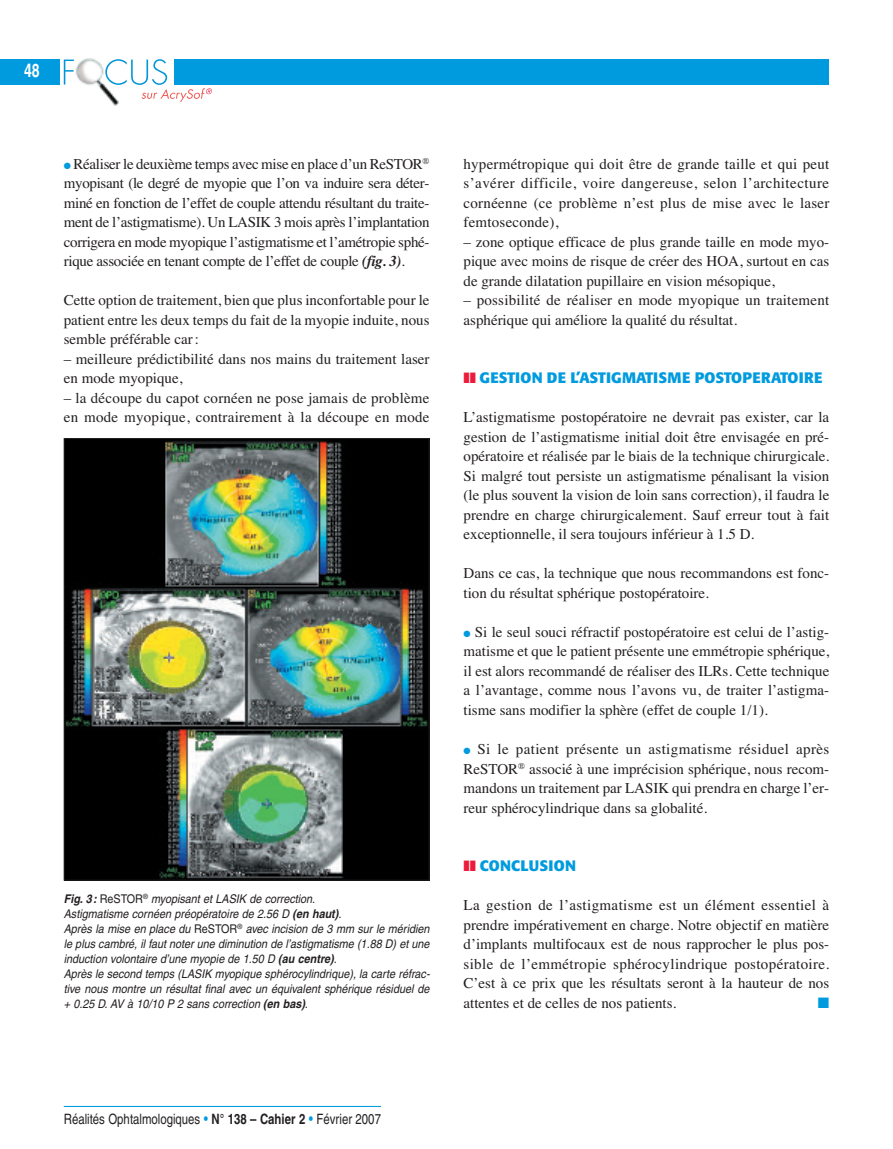
<style>
.page{position:relative;width:893px;height:1149px;background:#fff}
.page>*{position:absolute;margin:0;border:0;box-sizing:border-box;transform-origin:0 0}
.t1{font:700 18.75px "Helvetica";color:#fff;scale:.75 1}
.t2{font:15px/19.5px "Times";color:#231f20;text-align:justify}
.t3{font:700 15px "Formata";letter-spacing:.015em;color:#009bde}
.t4{font:15px "Zapf Dingbats";color:#009bde}
.t5{font:14.25px "Helvetica";color:#231f20;scale:.8 1}
.t6{font:italic 12px/15px "Helvetica";color:#231f20;scale:.9 1}
.s1{color:#009bde}
.s2{font-weight:700;font-style:italic}
.s3{font-weight:700}
.s4{font-style:normal}
.s5{color:#ed1a3a}
.s6{font-size:15px;color:#009bde}
</style>
<div class="page">
<hr style="left:64px;top:1105px;width:317px;height:1px;background:#009bde">
<div style="left:174px;top:60px;width:655px;height:25px;background:#009bde"></div>
<div style="left:0;top:60px;width:60px;height:25px;background:#009bde"></div>
<img style="left:70px;top:59px;width:49px;height:47px">
<svg style="left:64px;top:60px;width:10px;height:24px"></svg>
<svg style="left:105px;top:59px;width:107px;height:43px"></svg>
<img style="left:66px;top:440px;width:361px;height:438px">
<p class="t1" style="left:24px;top:64px;width:22px">48</p>
<p class="t2" style="left:64px;top:153px;width:367px"><span class="s1">●</span> Réaliser le deuxième temps avec mise en place d’un ReSTOR<sup>® </sup>myopisant (le degré de myopie que l’on va induire sera déter&shy;miné en fonction de l’effet de couple attendu résultant du traite&shy;ment de l’astigmatisme). Un LASIK 3 mois après l’implantation corrigera en mode myopique l’astigmatisme et l’amétropie sphé&shy;rique associée en tenant compte de l’effet de couple <span class="s2">(fig. 3)</span>.</p>
<p class="t2" style="left:64px;top:290px;width:367px">Cette option de traitement, bien que plus inconfortable pour le patient entre les deux temps du fait de la myopie induite, nous semble préférable car:</p>
<p class="t2" style="left:64px;top:348px;width:367px">– meilleure prédictibilité dans nos mains du traitement laser en mode myopique,</p>
<p class="t2" style="left:64px;top:387px;width:367px">– la découpe du capot cornéen ne pose jamais de problème en mode myopique, contrairement à la découpe en mode</p>
<p class="t6" style="left:64px;top:892px;width:408px"><span class="s3">Fig. 3:</span> <span class="s4">ReSTOR</span><sup>®</sup> myopisant et LASIK de correction.<br>Astigmatisme cornéen préopératoire de 2.56 D <span class="s3">(en haut)</span>.<br>Après la mise en place du <span class="s4">ReSTOR</span><sup>®</sup> avec incision de 3 mm sur le méridien le plus cambré, il faut noter une diminution de l’astigmatisme (1.88 D) et une induction volontaire d’une myopie de 1.50 D <span class="s3">(au centre)</span>.<br>Après le second temps (LASIK myopique sphérocylindrique), la carte réfrac&shy;tive nous montre un résultat final avec un équivalent sphérique résiduel de + 0.25 D. AV à 10/10 P 2 sans correction <span class="s3">(en bas)</span>.</p>
<p class="t2" style="left:463px;top:153px;width:368px">hypermétropique qui doit être de grande taille et qui peut s’avérer difficile, voire dangereuse, selon l’architecture cornéenne (ce problème n’est plus de mise avec le laser femtoseconde),</p>
<p class="t2" style="left:463px;top:231px;width:367px">– zone optique efficace de plus grande taille en mode myo&shy;pique avec moins de risque de créer des HOA, surtout en cas de grande dilatation pupillaire en vision mésopique,</p>
<p class="t2" style="left:463px;top:290px;width:367px">– possibilité de réaliser en mode myopique un traitement asphérique qui améliore la qualité du résultat.</p>
<p class="t3" style="left:463px;top:371px;width:361px"><span class="s5">❚❚</span> GESTION DE L’ASTIGMATISME POSTOPERATOIRE</p>
<p class="t2" style="left:463px;top:407px;width:367px">L’astigmatisme postopératoire ne devrait pas exister, car la gestion de l’astigmatisme initial doit être envisagée en pré&shy;opératoire et réalisée par le biais de la technique chirurgicale.<br>Si malgré tout persiste un astigmatisme pénalisant la vision (le plus souvent la vision de loin sans correction), il faudra le prendre en charge chirurgicalement. Sauf erreur tout à fait exceptionnelle, il sera toujours inférieur à 1.5 D.</p>
<p class="t2" style="left:463px;top:563px;width:367px">Dans ce cas, la technique que nous recommandons est fonc&shy;tion du résultat sphérique postopératoire.</p>
<p class="t2" style="left:463px;top:621px;width:367px"><span class="s1">●</span> Si le seul souci réfractif postopératoire est celui de l’astig&shy;matisme et que le patient présente une emmétropie sphérique, il est alors recommandé de réaliser des ILRs. Cette technique a l’avantage, comme nous l’avons vu, de traiter l’astigma&shy;tisme sans modifier la sphère (effet de couple 1/1).</p>
<p class="t2" style="left:463px;top:738px;width:367px"><span class="s1">●</span> Si le patient présente un astigmatisme résiduel après ReSTOR<sup>®</sup> associé à une imprécision sphérique, nous recom&shy;mandons un traitement par LASIK qui prendra en charge l’er&shy;reur sphérocylindrique dans sa globalité.</p>
<p class="t3" style="left:463px;top:859px;width:114px"><span class="s5">❚❚</span> CONCLUSION</p>
<p class="t2" style="left:463px;top:894px;width:367px">La gestion de l’astigmatisme est un élément essentiel à prendre impérativement en charge. Notre objectif en matière d’implants multifocaux est de nous rapprocher le plus pos&shy;sible de l’emmétropie sphérocylindrique postopératoire.<br>C’est à ce prix que les résultats seront à la hauteur de nos attentes et de celles de nos patients.</p>
<p class="t4" style="left:818px;top:993px;width:13px">■</p>
<p class="t5" style="left:64px;top:1113px;width:398px">Réalités Ophtalmologiques <span class="s6">•</span> <span class="s3">N° 138 – Cahier 2</span> <span class="s6">•</span> Février 2007</p>
</div>
